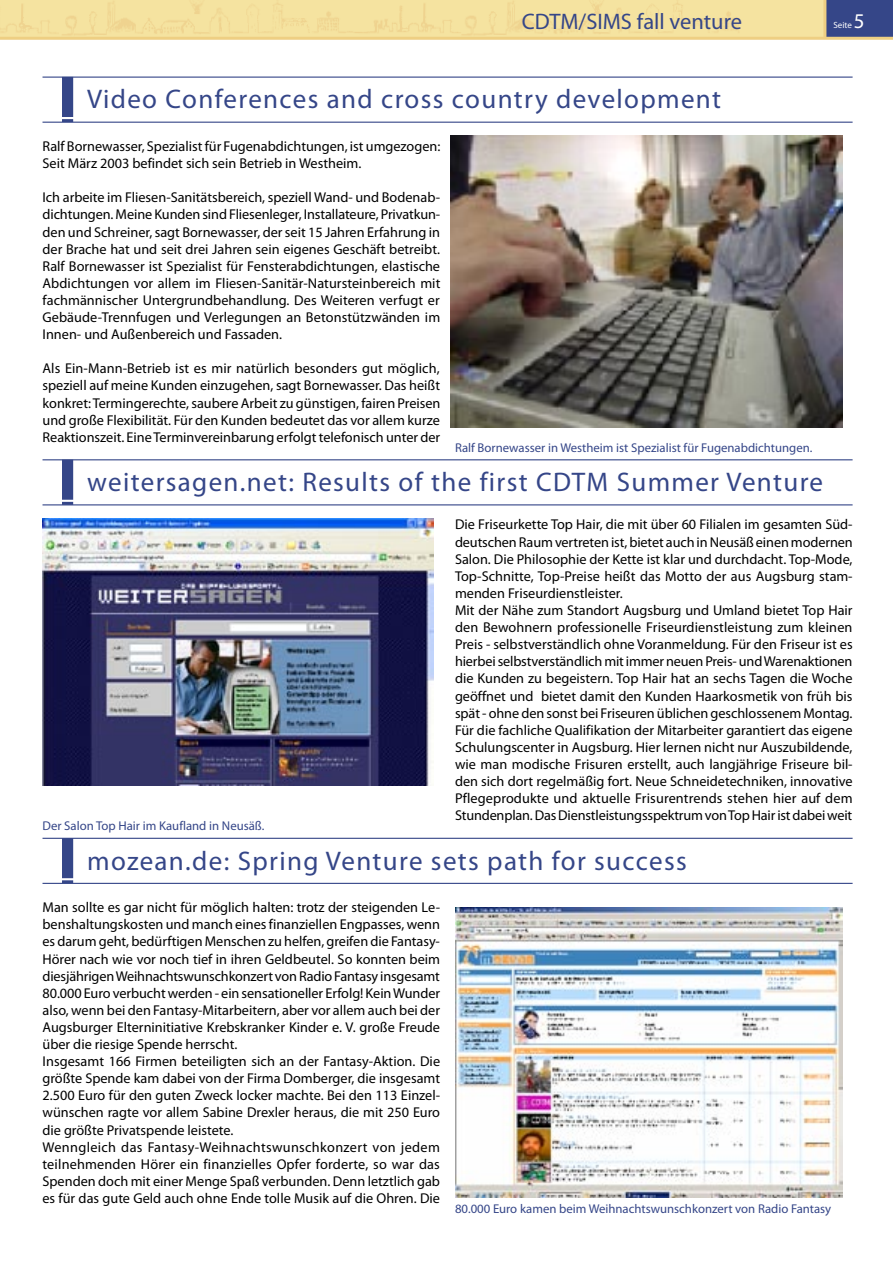
<style>
.page{position:relative;width:893px;height:1263px;background:#fff}
.page>*{position:absolute;margin:0;border:0;box-sizing:border-box;transform-origin:0 0}
.headline_2_colordark_left{font:27px "Zurich Cn BT";letter-spacing:.05em;color:#354688}
.header_left{font:22.5px "Zurich Cn BT";color:#354688}
.t1{font:21px "Zurich Cn BT";color:#fff}
.text_black_block{font:14.25px/17.1px "Zurich Lt Cn BT";color:#000;text-align:justify}
.image_subtitle_colordark{font:12.75px "Zurich Cn BT";color:#354688}
.t2{font:9px "Zurich Cn BT";color:#fff}
</style>
<div class="page">
<div style="left:0;top:0;width:893px;height:37px;background:#f5e3a0"></div>
<div style="left:825px;top:0;width:68px;height:38px;background:#354688"></div>
<hr style="left:823px;top:0;width:3px;height:38px;background:#eecf83">
<hr style="left:0;top:37px;width:893px;height:3px;background:#eecf83">
<img style="left:461px;top:1px;width:279px;height:39px">
<div style="left:63px;top:78px;width:9px;height:38px;background:#354688"></div>
<div style="left:62px;top:77px;width:11px;height:40px;border:2px solid #354688"></div>
<svg style="left:62px;top:119px;width:11px;height:3px"></svg>
<hr style="left:43px;top:77px;width:810px;height:1px;background:#354688">
<hr style="left:43px;top:122px;width:810px;height:1px;background:#354688">
<div style="left:63px;top:839px;width:9px;height:38px;background:#354688"></div>
<div style="left:62px;top:838px;width:11px;height:40px;border:2px solid #354688"></div>
<svg style="left:62px;top:880px;width:11px;height:3px"></svg>
<hr style="left:43px;top:838px;width:810px;height:1px;background:#354688">
<hr style="left:43px;top:883px;width:810px;height:1px;background:#354688">
<div style="left:63px;top:460px;width:9px;height:39px;background:#354688"></div>
<div style="left:62px;top:460px;width:11px;height:40px;border:2px solid #354688"></div>
<svg style="left:62px;top:502px;width:11px;height:2px"></svg>
<hr style="left:43px;top:459px;width:810px;height:1px;background:#354688">
<hr style="left:43px;top:504px;width:810px;height:1px;background:#354688">
<img style="left:451px;top:135px;width:391px;height:292px">
<img style="left:43px;top:519px;width:391px;height:267px">
<img style="left:455px;top:908px;width:388px;height:290px">
<p class="header_left" style="left:522px;top:10px;width:222px">CDTM/SIMS fall venture</p>
<p class="t2" style="left:833px;top:20px;width:20px">Seite</p>
<h3 class="t1" style="left:854px;top:10px;width:12px">5</h3>
<p class="headline_2_colordark_left" style="left:87px;top:85px;width:635px">Video Conferences and cross country development</p>
<p class="text_black_block" style="left:43px;top:138px;width:399px">Ralf Bornewasser, Spezialist für Fugenabdichtungen, ist umgezogen:<br>Seit März 2003 befindet sich sein Betrieb in Westheim.</p>
<p class="text_black_block" style="left:43px;top:189px;width:399px">Ich arbeite im Fliesen-Sanitätsbereich, speziell Wand- und Bodenab&shy;dichtungen. Meine Kunden sind Fliesenleger, Installateure, Privatkun&shy;den und Schreiner, sagt Bornewasser, der seit 15 Jahren Erfahrung in der Brache hat und seit drei Jahren sein eigenes Geschäft betreibt.<br>Ralf Bornewasser ist Spezialist für Fensterabdichtungen, elastische Abdichtungen vor allem im Fliesen-Sanitär-Natursteinbereich mit fachmännischer Untergrundbehandlung. Des Weiteren verfugt er Gebäude-Trennfugen und Verlegungen an Betonstützwänden im Innen- und Außenbereich und Fassaden.</p>
<p class="text_black_block" style="left:43px;top:360px;width:399px">Als Ein-Mann-Betrieb ist es mir natürlich besonders gut möglich, speziell auf meine Kunden einzugehen, sagt Bornewasser. Das heißt konkret: Termingerechte, saubere Arbeit zu günstigen, fairen Preisen und große Flexibilität. Für den Kunden bedeutet das vor allem kurze Reaktionszeit. Eine Terminvereinbarung erfolgt telefonisch unter der</p>
<p class="image_subtitle_colordark" style="left:455px;top:441px;width:359px">Ralf Bornewasser in Westheim ist Spezialist für Fugenabdichtungen.</p>
<p class="headline_2_colordark_left" style="left:87px;top:467px;width:737px">weitersagen.net: Results of the first CDTM Summer Venture</p>
<p class="text_black_block" style="left:455px;top:516px;width:399px">Die Friseurkette Top Hair, die mit über 60 Filialen im gesamten Süd&shy;deutschen Raum vertreten ist, bietet auch in Neusäß einen modernen Salon. Die Philosophie der Kette ist klar und durchdacht. Top-Mode, Top-Schnitte, Top-Preise heißt das Motto der aus Augsburg stam&shy;menden Friseurdienstleister.</p>
<p class="text_black_block" style="left:455px;top:602px;width:399px">Mit der Nähe zum Standort Augsburg und Umland bietet Top Hair den Bewohnern professionelle Friseurdienstleistung zum kleinen Preis - selbstverständlich ohne Voranmeldung. Für den Friseur ist es hierbei selbstverständlich mit immer neuen Preis- und Warenaktionen die Kunden zu begeistern. Top Hair hat an sechs Tagen die Woche geöffnet und bietet damit den Kunden Haarkosmetik von früh bis spät - ohne den sonst bei Friseuren üblichen geschlossenem Montag.<br>Für die fachliche Qualifikation der Mitarbeiter garantiert das eigene Schulungscenter in Augsburg. Hier lernen nicht nur Auszubildende, wie man modische Frisuren erstellt, auch langjährige Friseure bil&shy;den sich dort regelmäßig fort. Neue Schneidetechniken, innovative Pflegeprodukte und aktuelle Frisurentrends stehen hier auf dem Stundenplan. Das Dienstleistungsspektrum von Top Hair ist dabei weit</p>
<p class="image_subtitle_colordark" style="left:43px;top:819px;width:223px">Der Salon Top Hair im Kaufland in Neusäß.</p>
<p class="headline_2_colordark_left" style="left:87px;top:846px;width:601px">mozean.de: Spring Venture sets path for success</p>
<p class="text_black_block" style="left:43px;top:899px;width:399px">Man sollte es gar nicht für möglich halten: trotz der steigenden Le&shy;benshaltungskosten und manch eines finanziellen Engpasses, wenn es darum geht, bedürftigen Menschen zu helfen, greifen die Fantasy-Hörer nach wie vor noch tief in ihren Geldbeutel. So konnten beim diesjährigen Weihnachtswunschkonzert von Radio Fantasy insgesamt 80.000 Euro verbucht werden - ein sensationeller Erfolg! Kein Wunder also, wenn bei den Fantasy-Mitarbeitern, aber vor allem auch bei der Augsburger Elterninitiative Krebskranker Kinder e. V. große Freude über die riesige Spende herrscht.</p>
<p class="text_black_block" style="left:43px;top:1053px;width:399px">Insgesamt 166 Firmen beteiligten sich an der Fantasy-Aktion. Die größte Spende kam dabei von der Firma Domberger, die insgesamt 2.500 Euro für den guten Zweck locker machte. Bei den 113 Einzel&shy;wünschen ragte vor allem Sabine Drexler heraus, die mit 250 Euro die größte Privatspende leistete.</p>
<p class="text_black_block" style="left:43px;top:1138px;width:399px">Wenngleich das Fantasy-Weihnachtswunschkonzert von jedem teilnehmenden Hörer ein finanzielles Opfer forderte, so war das Spenden doch mit einer Menge Spaß verbunden. Denn letztlich gab es für das gute Geld auch ohne Ende tolle Musik auf die Ohren. Die</p>
<p class="image_subtitle_colordark" style="left:455px;top:1202px;width:378px">80.000 Euro kamen beim Weihnachtswunschkonzert von Radio Fantasy</p>
</div>
